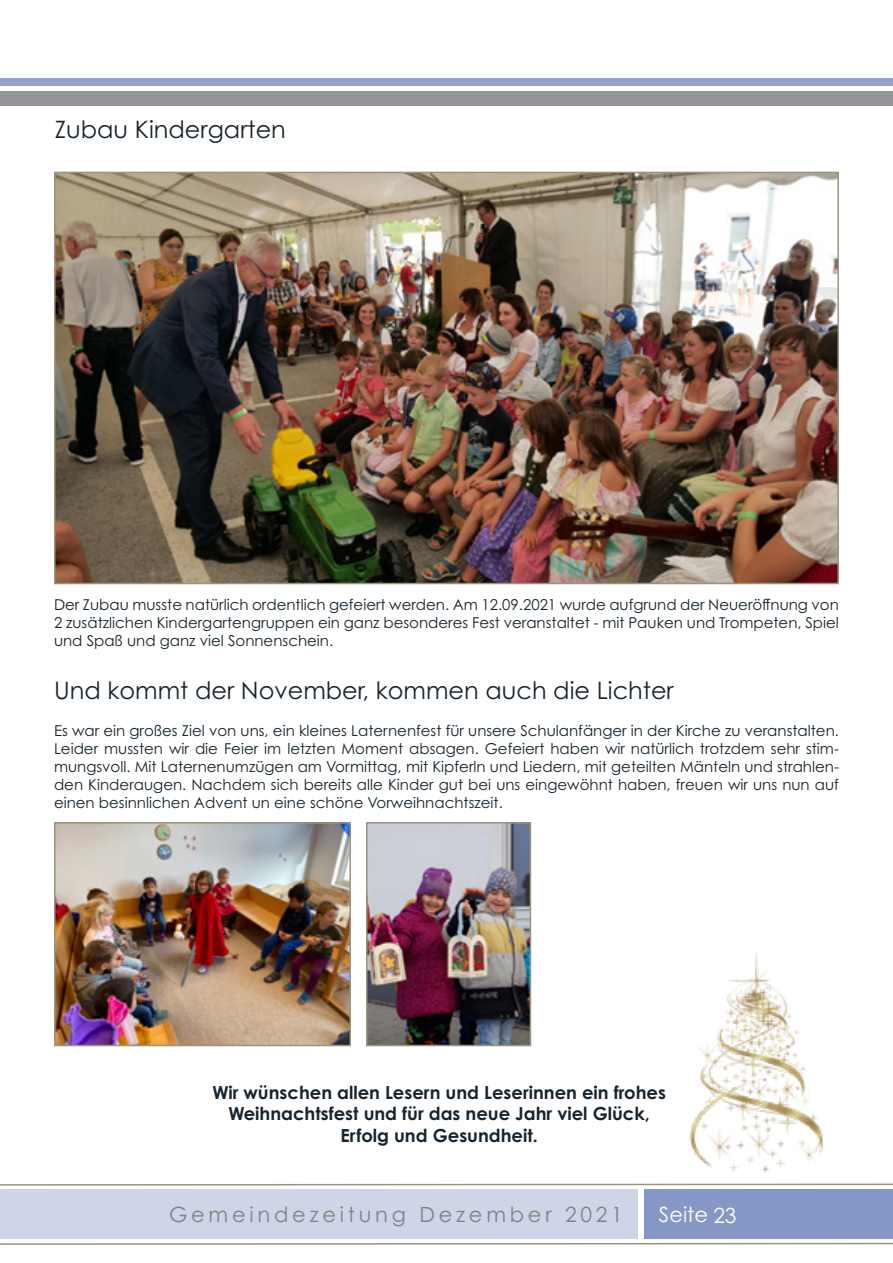
<style>
.page{position:relative;width:893px;height:1263px;background:#fff}
.page>*{position:absolute;margin:0;border:0;box-sizing:border-box;transform-origin:0 0}
.Überschrift_klein{font:24px "Century Gothic Pro";color:#16242e}
.t1{font:21px "Century Gothic Pro";letter-spacing:.18em;color:#808285}
.t2{font:21px "Century Gothic Pro";color:#fff}
.Überschrift_im_Text{font:700 18px/21.6px "Century Gothic Pro";color:#16242e;text-align:center}
.Normaler_Text{font:15px/18px "Century Gothic Pro";color:#16242e;text-align:justify}
</style>
<div class="page">
<svg style="left:0;top:1183px;width:893px;height:3px"></svg>
<svg style="left:0;top:1242px;width:893px;height:3px"></svg>
<img style="left:57px;top:825px;width:291px;height:218px">
<div style="left:54px;top:822px;width:297px;height:224px;border:2px solid #97967c"></div>
<img style="left:369px;top:825px;width:159px;height:218px">
<div style="left:366px;top:822px;width:165px;height:224px;border:2px solid #97967c"></div>
<div style="left:0;top:79px;width:893px;height:7px;background:#95a0cd"></div>
<div style="left:0;top:91px;width:893px;height:15px;background:#939598"></div>
<div style="left:0;top:1190px;width:638px;height:49px;background:#ced5e8"></div>
<div style="left:644px;top:1190px;width:249px;height:49px;background:#8597c5"></div>
<img style="left:57px;top:175px;width:779px;height:406px">
<div style="left:54px;top:172px;width:785px;height:412px;border:2px solid #97967c"></div>
<img style="left:689px;top:953px;width:134px;height:220px">
<p class="Überschrift_klein" style="left:55px;top:114px;width:233px">Zubau Kindergarten</p>
<p class="Normaler_Text" style="left:54px;top:596px;width:786px">Der Zubau musste natürlich ordentlich gefeiert werden. Am 12.09.2021 wurde aufgrund der Neueröffnung von 2 zusätzlichen Kindergartengruppen ein ganz besonderes Fest veranstaltet - mit Pauken und Trompeten, Spiel und Spaß und ganz viel Sonnenschein.</p>
<p class="Überschrift_klein" style="left:54px;top:676px;width:621px">Und kommt der November, kommen auch die Lichter</p>
<p class="Normaler_Text" style="left:54px;top:721px;width:786px">Es war ein großes Ziel von uns, ein kleines Laternenfest für unsere Schulanfänger in der Kirche zu veranstalten.<br>Leider mussten wir die Feier im letzten Moment absagen. Gefeiert haben wir natürlich trotzdem sehr stim&shy;mungsvoll. Mit Laternenumzügen am Vormittag, mit Kipferln und Liedern, mit geteilten Mänteln und strahlen&shy;den Kinderaugen. Nachdem sich bereits alle Kinder gut bei uns eingewöhnt haben, freuen wir uns nun auf einen besinnlichen Advent un eine schöne Vorweihnachtszeit.</p>
<p class="Überschrift_im_Text" style="left:212px;top:1081px;width:455px">Wir wünschen allen Lesern und Leserinnen ein frohes<br>Weihnachtsfest und für das neue Jahr viel Glück,<br>Erfolg und Gesundheit.</p>
<h2 class="t1" style="left:169px;top:1202px;width:455px">Gemeindezeitung Dezember 2021</h2>
<h2 class="t2" style="left:659px;top:1201px;width:79px">Seite 23</h2>
</div>
